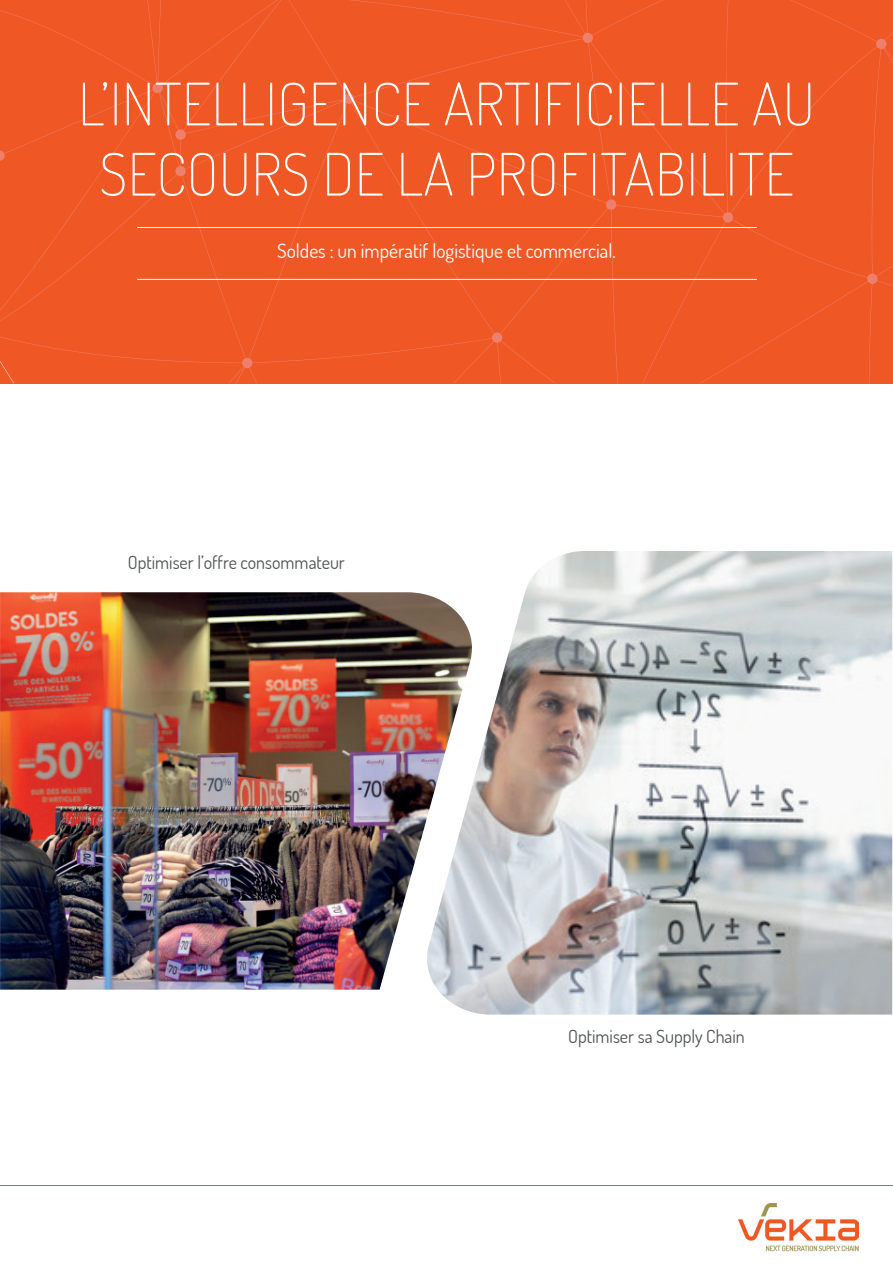
<style>
.page{position:relative;width:893px;height:1263px;background:#fff}
.page>*{position:absolute;margin:0;border:0;box-sizing:border-box;transform-origin:0 0}
.t1{font:200 58.5px/70.2px "Dosis";letter-spacing:.005em;color:#fff;text-align:center}
.t2{font:19.5px "Dosis";color:#fff}
.t3{font:18px "Dosis";color:#505353}
</style>
<div class="page">
<div style="left:0;top:0;width:893px;height:383px;background:#ef5824"></div>
<img style="left:438px;top:551px;width:454px;height:463px">
<img style="left:0;top:592px;width:474px;height:398px">
<svg style="left:0;top:361px;width:14px;height:22px"></svg>
<hr style="left:137px;top:227px;width:620px;height:1px;background:#fff">
<hr style="left:137px;top:279px;width:620px;height:1px;background:#fff">
<hr style="left:0;top:1185px;width:893px;height:1px;background:#ef5824">
<img style="left:739px;top:1204px;width:119px;height:47px">
<p class="t1" style="left:78px;top:67px;width:738px">L’INTELLIGENCE ARTIFICIELLE AU<br>SECOURS DE LA PROFITABILITE</p>
<p class="t2" style="left:277px;top:238px;width:340px">Soldes : un impératif logistique et commercial.</p>
<p class="t3" style="left:128px;top:551px;width:218px">Optimiser l’offre consommateur</p>
<p class="t3" style="left:568px;top:1025px;width:178px">Optimiser sa Supply Chain</p>
</div>
